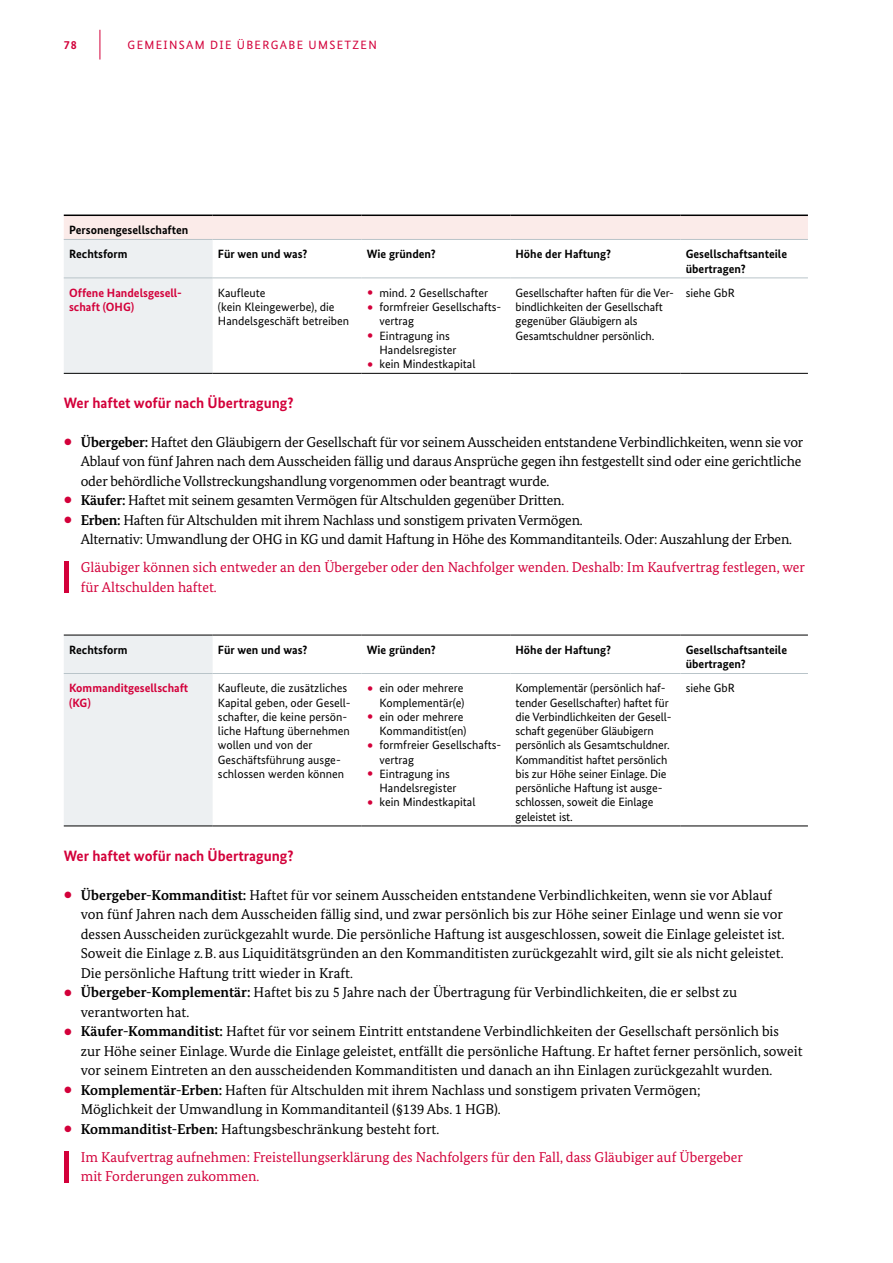
<style>
.page{position:relative;width:893px;height:1263px;background:#fff}
.page>*{position:absolute;margin:0;border:0;box-sizing:border-box;transform-origin:0 0}
.t1{font:700 15px "Bundes Sans";color:#d3003a}
.t2{font:14.25px/19.5px "Bundes Serif";color:#000}
.t3{font:14.25px/19.5px "Bundes Serif";color:#d3003a}
.tabelle_text_li_norm{font:12px/14.2px "Bundes Sans";color:#000}
.tabelle_text_li_norm-2{font:700 12px "Bundes Sans";color:#000}
.tabelle_text_li_norm-3{font:700 12px/14.2px "Bundes Sans";color:#d3003a}
.t4{font:12px "Bundes Sans";letter-spacing:.11em;color:#d3003a}
.s1{color:#d3003a}
.s2{font-weight:700}
</style>
<div class="page">
<hr style="left:100px;top:30px;width:1px;height:30px;background:#d3003a">
<div style="left:64px;top:636px;width:149px;height:189px;background:#edf0f2"></div>
<hr style="left:64px;top:635px;width:149px;height:1px;background:#000">
<hr style="left:213px;top:635px;width:148px;height:1px;background:#000">
<hr style="left:361px;top:635px;width:149px;height:1px;background:#000">
<hr style="left:510px;top:635px;width:170px;height:1px;background:#000">
<hr style="left:680px;top:635px;width:128px;height:1px;background:#000">
<hr style="left:64px;top:673px;width:149px;height:1px;background:#b9c4c9">
<hr style="left:213px;top:673px;width:148px;height:1px;background:#b9c4c9">
<hr style="left:361px;top:673px;width:149px;height:1px;background:#b9c4c9">
<hr style="left:510px;top:673px;width:170px;height:1px;background:#b9c4c9">
<hr style="left:680px;top:673px;width:128px;height:1px;background:#b9c4c9">
<hr style="left:64px;top:825px;width:149px;height:1px;background:#000">
<hr style="left:213px;top:825px;width:148px;height:1px;background:#000">
<hr style="left:361px;top:825px;width:149px;height:1px;background:#000">
<hr style="left:510px;top:825px;width:170px;height:1px;background:#000">
<hr style="left:680px;top:825px;width:128px;height:1px;background:#000">
<svg style="left:64px;top:216px;width:744px;height:157px"></svg>
<hr style="left:64px;top:215px;width:149px;height:1px;background:#000">
<hr style="left:213px;top:215px;width:148px;height:1px;background:#000">
<hr style="left:361px;top:215px;width:149px;height:1px;background:#000">
<hr style="left:510px;top:215px;width:170px;height:1px;background:#000">
<hr style="left:680px;top:215px;width:128px;height:1px;background:#000">
<hr style="left:64px;top:239px;width:149px;height:1px;background:#b9c4c9">
<hr style="left:64px;top:277px;width:149px;height:1px;background:#b9c4c9">
<hr style="left:213px;top:239px;width:148px;height:1px;background:#b9c4c9">
<hr style="left:361px;top:239px;width:149px;height:1px;background:#b9c4c9">
<hr style="left:510px;top:239px;width:170px;height:1px;background:#b9c4c9">
<hr style="left:213px;top:277px;width:148px;height:1px;background:#b9c4c9">
<hr style="left:361px;top:277px;width:149px;height:1px;background:#b9c4c9">
<hr style="left:510px;top:277px;width:170px;height:1px;background:#b9c4c9">
<hr style="left:680px;top:239px;width:128px;height:1px;background:#b9c4c9">
<hr style="left:680px;top:277px;width:128px;height:1px;background:#b9c4c9">
<hr style="left:64px;top:373px;width:149px;height:1px;background:#000">
<hr style="left:213px;top:373px;width:148px;height:1px;background:#000">
<hr style="left:361px;top:373px;width:149px;height:1px;background:#000">
<hr style="left:510px;top:373px;width:170px;height:1px;background:#000">
<hr style="left:680px;top:373px;width:128px;height:1px;background:#000">
<hr style="left:64px;top:561px;width:4px;height:31px;background:#d3003a">
<hr style="left:64px;top:1151px;width:4px;height:31px;background:#d3003a">
<p class="tabelle_text_li_norm-3" style="left:64px;top:38px;width:15px">78</p>
<p class="t4" style="left:128px;top:37px;width:251px">GEMEINSAM DIE ÜBERGABE UMSETZEN</p>
<p class="tabelle_text_li_norm-2" style="left:69px;top:223px;width:121px">Personengesellschaften</p>
<p class="tabelle_text_li_norm-2" style="left:69px;top:247px;width:60px">Rechtsform</p>
<p class="tabelle_text_li_norm-2" style="left:218px;top:247px;width:91px">Für wen und was?</p>
<p class="tabelle_text_li_norm-2" style="left:367px;top:247px;width:71px">Wie gründen?</p>
<p class="tabelle_text_li_norm-2" style="left:516px;top:247px;width:97px">Höhe der Haftung?</p>
<p class="tabelle_text_li_norm-2" style="left:686px;top:247px;width:103px">Gesellschaftsanteile</p>
<p class="tabelle_text_li_norm-2" style="left:686px;top:261px;width:62px">übertragen?</p>
<p class="tabelle_text_li_norm-3" style="left:69px;top:285px;width:114px">Offene Handelsgesell&shy;schaft (OHG)</p>
<p class="tabelle_text_li_norm" style="left:218px;top:285px;width:133px">Kaufleute<br>(kein Kleingewerbe), die<br>Handelsgeschäft betreiben</p>
<p class="tabelle_text_li_norm" style="left:367px;top:285px;width:123px"><span class="s1">•</span> mind. 2 Gesellschafter</p>
<p class="tabelle_text_li_norm" style="left:516px;top:285px;width:160px">Gesellschafter haften für die Ver&shy;bindlichkeiten der Gesellschaft gegenüber Gläubigern als<br>Gesamtschuldner persönlich.</p>
<p class="tabelle_text_li_norm" style="left:686px;top:285px;width:51px">siehe GbR</p>
<p class="tabelle_text_li_norm" style="left:379px;top:300px;width:123px;text-indent:-13px"><span class="s1">•</span> formfreier Gesellschafts&shy;vertrag</p>
<p class="tabelle_text_li_norm" style="left:379px;top:328px;width:78px;text-indent:-13px"><span class="s1">•</span> Eintragung ins<br>Handelsregister</p>
<p class="tabelle_text_li_norm" style="left:367px;top:357px;width:110px"><span class="s1">•</span> kein Mindestkapital</p>
<h4 class="t1" style="left:64px;top:393px;width:231px">Wer haftet wofür nach Übertragung?</h4>
<p class="t2" style="left:81px;top:432px;width:724px;text-indent:-17px"><span class="s1">•</span> <span class="s2">Übergeber:</span> Haftet den Gläubigern der Gesellschaft für vor seinem Ausscheiden entstandene Verbindlichkeiten, wenn sie vor<br>Ablauf von fünf Jahren nach dem Ausscheiden fällig und daraus Ansprüche gegen ihn festgestellt sind oder eine gerichtliche oder behördliche Vollstreckungshandlung vorgenommen oder beantragt wurde.</p>
<p class="t2" style="left:64px;top:490px;width:502px"><span class="s1">•</span> <span class="s2">Käufer:</span> Haftet mit seinem gesamten Vermögen für Altschulden gegenüber Dritten.</p>
<p class="t2" style="left:81px;top:510px;width:713px;text-indent:-17px"><span class="s1">•</span> <span class="s2">Erben:</span> Haften für Altschulden mit ihrem Nachlass und sonstigem privaten Vermögen.<br>Alternativ: Umwandlung der OHG in KG und damit Haftung in Höhe des Kommanditanteils. Oder: Auszahlung der Erben.</p>
<p class="t3" style="left:81px;top:557px;width:726px">Gläubiger können sich entweder an den Übergeber oder den Nachfolger wenden. Deshalb: Im Kaufvertrag festlegen, wer für Altschulden haftet.</p>
<p class="tabelle_text_li_norm-2" style="left:69px;top:642px;width:60px">Rechtsform</p>
<p class="tabelle_text_li_norm-2" style="left:218px;top:642px;width:91px">Für wen und was?</p>
<p class="tabelle_text_li_norm-2" style="left:367px;top:642px;width:71px">Wie gründen?</p>
<p class="tabelle_text_li_norm-2" style="left:516px;top:642px;width:97px">Höhe der Haftung?</p>
<p class="tabelle_text_li_norm-2" style="left:686px;top:642px;width:103px">Gesellschaftsanteile</p>
<p class="tabelle_text_li_norm-2" style="left:686px;top:657px;width:62px">übertragen?</p>
<p class="tabelle_text_li_norm-3" style="left:69px;top:681px;width:121px">Kommanditgesellschaft (KG)</p>
<p class="tabelle_text_li_norm" style="left:218px;top:681px;width:134px">Kaufleute, die zusätzliches<br>Kapital geben, oder Gesell&shy;schafter, die keine persön&shy;liche Haftung übernehmen wollen und von der<br>Geschäftsführung ausge&shy;schlossen werden können</p>
<p class="tabelle_text_li_norm" style="left:367px;top:681px;width:99px;text-align:right"><span class="s1">•</span> ein oder mehrere<br>Komplementär(e)</p>
<p class="tabelle_text_li_norm" style="left:516px;top:681px;width:157px">Komplementär (persönlich haf&shy;tender Gesellschafter) haftet für die Verbindlichkeiten der Gesell&shy;schaft gegenüber Gläubigern persönlich als Gesamtschuldner.<br>Kommanditist haftet persönlich bis zur Höhe seiner Einlage. Die persönliche Haftung ist ausge&shy;schlossen, soweit die Einlage geleistet ist.</p>
<p class="tabelle_text_li_norm" style="left:686px;top:681px;width:51px">siehe GbR</p>
<p class="tabelle_text_li_norm" style="left:367px;top:709px;width:101px;text-align:right"><span class="s1">•</span> ein oder mehrere<br>Kommanditist(en)</p>
<p class="tabelle_text_li_norm" style="left:379px;top:738px;width:123px;text-indent:-13px"><span class="s1">•</span> formfreier Gesellschafts&shy;vertrag</p>
<p class="tabelle_text_li_norm" style="left:379px;top:766px;width:78px;text-indent:-13px"><span class="s1">•</span> Eintragung ins<br>Handelsregister</p>
<p class="tabelle_text_li_norm" style="left:367px;top:795px;width:110px"><span class="s1">•</span> kein Mindestkapital</p>
<h4 class="t1" style="left:64px;top:847px;width:231px">Wer haftet wofür nach Übertragung?</h4>
<p class="t2" style="left:81px;top:885px;width:705px;text-indent:-17px"><span class="s1">•</span> <span class="s2">Übergeber-Kommanditist:</span> Haftet für vor seinem Ausscheiden entstandene Verbindlichkeiten, wenn sie vor Ablauf von fünf Jahren nach dem Ausscheiden fällig sind, und zwar persönlich bis zur Höhe seiner Einlage und wenn sie vor dessen Ausscheiden zurückgezahlt wurde. Die persönliche Haftung ist ausgeschlossen, soweit die Einlage geleistet ist.<br>Soweit die Einlage z.B. aus Liquiditätsgründen an den Kommanditisten zurückgezahlt wird, gilt sie als nicht geleistet.<br>Die persönliche Haftung tritt wieder in Kraft.</p>
<p class="t2" style="left:81px;top:983px;width:658px;text-indent:-17px"><span class="s1">•</span> <span class="s2">Übergeber-Komplementär:</span> Haftet bis zu 5 Jahre nach der Übertragung für Verbindlichkeiten, die er selbst zu verantworten hat.</p>
<p class="t2" style="left:81px;top:1022px;width:723px;text-indent:-17px"><span class="s1">•</span> <span class="s2">Käufer-Kommanditist:</span> Haftet für vor seinem Eintritt entstandene Verbindlichkeiten der Gesellschaft persönlich bis<br>zur Höhe seiner Einlage. Wurde die Einlage geleistet, entfällt die persönliche Haftung. Er haftet ferner persönlich, soweit vor seinem Eintreten an den ausscheidenden Kommanditisten und danach an ihn Einlagen zurückgezahlt wurden.</p>
<p class="t2" style="left:81px;top:1080px;width:621px;text-indent:-17px"><span class="s1">•</span> <span class="s2">Komplementär-Erben:</span> Haften für Altschulden mit ihrem Nachlass und sonstigem privaten Vermögen;<br>Möglichkeit der Umwandlung in Kommanditanteil (§139 Abs. 1 HGB).</p>
<p class="t2" style="left:64px;top:1119px;width:377px"><span class="s1">•</span> <span class="s2">Kommanditist-Erben:</span> Haftungsbeschränkung besteht fort.</p>
<p class="t3" style="left:81px;top:1147px;width:664px">Im Kaufvertrag aufnehmen: Freistellungserklärung des Nachfolgers für den Fall, dass Gläubiger auf Übergeber mit Forderungen zukommen.</p>
</div>
